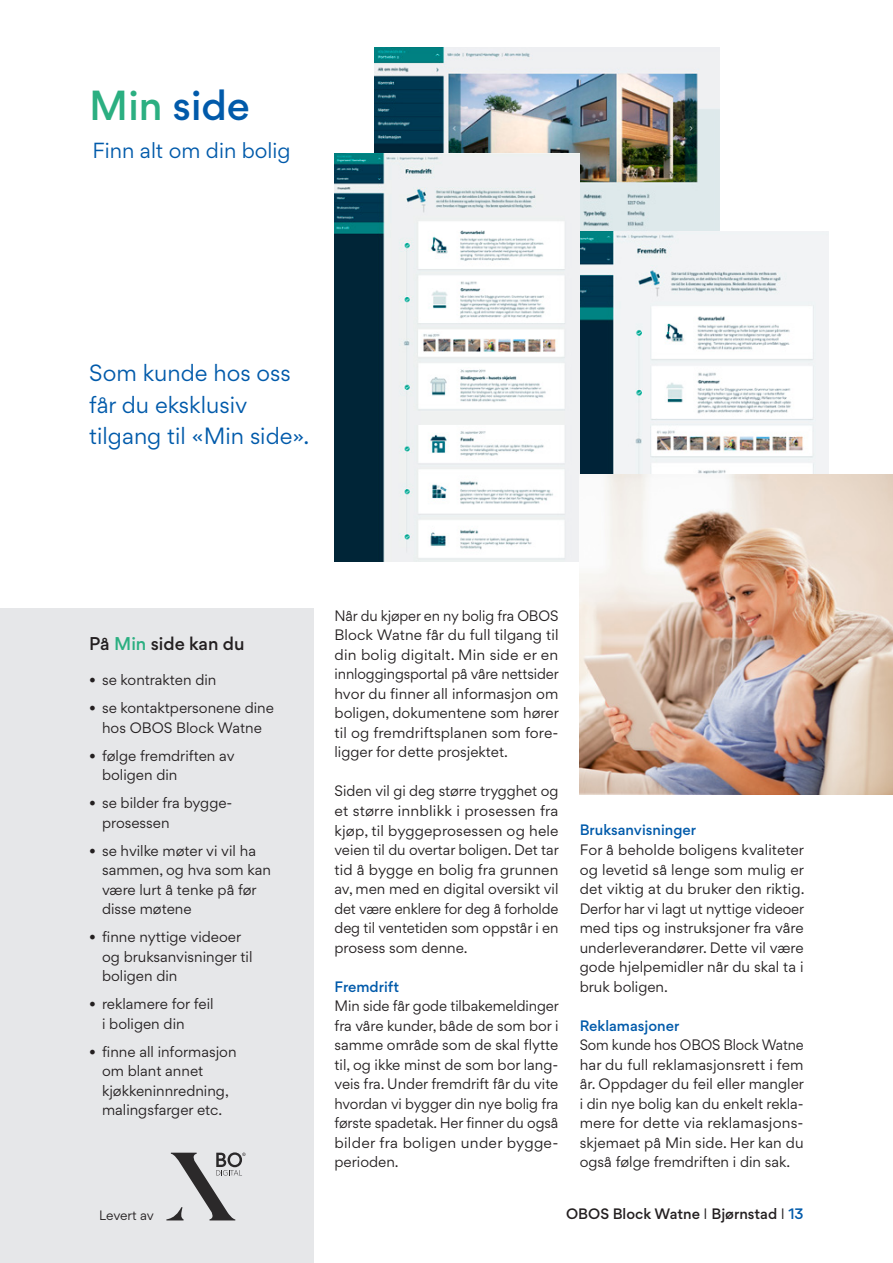
<style>
.page{position:relative;width:893px;height:1263px;background:#fff}
.page>*{position:absolute;margin:0;border:0;box-sizing:border-box;transform-origin:0 0}
.t1{font:500 37.5px "Gordita";color:#015aaa}
.t2{font:21px/31.5px "Gordita";color:#015aaa}
.t3{font:19.5px "Gordita";color:#015aaa}
.t4{font:500 16.5px "Gordita";color:#231f20}
.t5{font:13.5px/19.5px "Gordita";color:#231f20}
.t6{font:13.5px/19.5px "Gordita";color:#231f20;scale:.96 1}
.t7{font:500 13.5px "Gordita";color:#015aaa}
.t8{font:500 13.5px "Gordita";color:#231f20}
.t9{font:12.15px "Gordita";letter-spacing:-.015em;color:#231f20}
.s1{color:#2baf81}
.s2{font-weight:400}
.s3{color:#015aaa}
</style>
<div class="page">
<img style="left:375px;top:48px;width:345px;height:183px">
<img style="left:580px;top:231px;width:249px;height:243px">
<img style="left:334px;top:153px;width:246px;height:408px">
<img style="left:580px;top:474px;width:313px;height:321px">
<div style="left:0;top:608px;width:313px;height:655px;background:#e6e7e9"></div>
<svg style="left:166px;top:1152px;width:80px;height:68px"></svg>
<h1 class="t1" style="left:89px;top:77px;width:162px"><span class="s1">Min</span> side</h1>
<h3 class="t3" style="left:92px;top:136px;width:200px">Finn alt om din bolig</h3>
<h2 class="t2" style="left:89px;top:357px;width:222px">Som kunde hos oss får du eksklusiv tilgang til «Min side».</h2>
<p class="t4" style="left:89px;top:632px;width:157px">På <span class="s1">Min</span> side kan du</p>
<p class="t5" style="left:89px;top:670px;width:129px">• se kontrakten din</p>
<p class="t5" style="left:89px;top:698px;width:186px;text-align:center">• se kontaktpersonene dine hos OBOS Block Watne</p>
<p class="t5" style="left:102px;top:745px;width:134px;text-indent:-13px">• følge fremdriften av boligen din</p>
<p class="t5" style="left:102px;top:793px;width:130px;text-indent:-13px">• se bilder fra bygge&shy;prosessen</p>
<p class="t5" style="left:102px;top:840px;width:170px;text-indent:-13px">• se hvilke møter vi vil ha sammen, og hva som kan være lurt å tenke på før disse møtene</p>
<p class="t5" style="left:102px;top:927px;width:152px;text-indent:-13px">• finne nyttige videoer og bruksanvisninger til boligen din</p>
<p class="t5" style="left:102px;top:994px;width:113px;text-indent:-13px">• reklamere for feil i boligen din</p>
<p class="t5" style="left:102px;top:1041px;width:136px;text-indent:-13px">• finne all informasjon om blant annet kjøkkeninnredning, malingsfarger etc.</p>
<p class="t9" style="left:99px;top:1206px;width:56px">Levert av</p>
<p class="t5" style="left:334px;top:606px;width:226px;text-align:justify">Når du kjøper en ny bolig fra OBOS Block Watne får du full tilgang til din bolig digitalt. Min side er en innloggingsportal på våre nettsider hvor du finner all informasjon om boligen, dokumentene som hører til og fremdriftsplanen som fore&shy;ligger for dette prosjektet.</p>
<p class="t5" style="left:334px;top:781px;width:226px;text-align:justify">Siden vil gi deg større trygghet og et større innblikk i prosessen fra kjøp, til byggeprosessen og hele veien til du overtar boligen. Det tar tid å bygge en bolig fra grunnen av, men med en digital oversikt vil det være enklere for deg å forholde deg til ventetiden som oppstår i en prosess som denne.</p>
<p class="t7" style="left:334px;top:976px;width:66px">Fremdrift</p>
<p class="t5" style="left:334px;top:996px;width:226px">Min side får gode tilbakemeldinger fra våre kunder, både de som bor i samme område som de skal flytte til, og ikke minst de som bor lang&shy;veis fra. Under fremdrift får du vite hvordan vi bygger din nye bolig fra første spadetak. Her finner du også bilder fra boligen under bygge&shy;perioden.</p>
<p class="t7" style="left:580px;top:820px;width:118px">Bruksanvisninger</p>
<p class="t5" style="left:580px;top:840px;width:226px;text-align:justify">For å beholde boligens kvaliteter og levetid så lenge som mulig er det viktig at du bruker den riktig.<br>Derfor har vi lagt ut nyttige videoer med tips og instruksjoner fra våre underleverandører. Dette vil være gode hjelpemidler når du skal ta i bruk boligen.</p>
<p class="t7" style="left:580px;top:1015px;width:101px">Reklamasjoner</p>
<p class="t6" style="left:580px;top:1035px;width:235px">Som kunde hos OBOS Block Watne har du full reklamasjonsrett i fem år. Oppdager du feil eller mangler i din nye bolig kan du enkelt rekla&shy;mere for dette via reklamasjons&shy;skjemaet på Min side. Her kan du også følge fremdriften i din sak.</p>
<p class="t8" style="left:566px;top:1204px;width:239px">OBOS Block Watne <span class="s2">I</span> Bjørnstad <span class="s2">I</span> <span class="s3">13</span></p>
</div>
